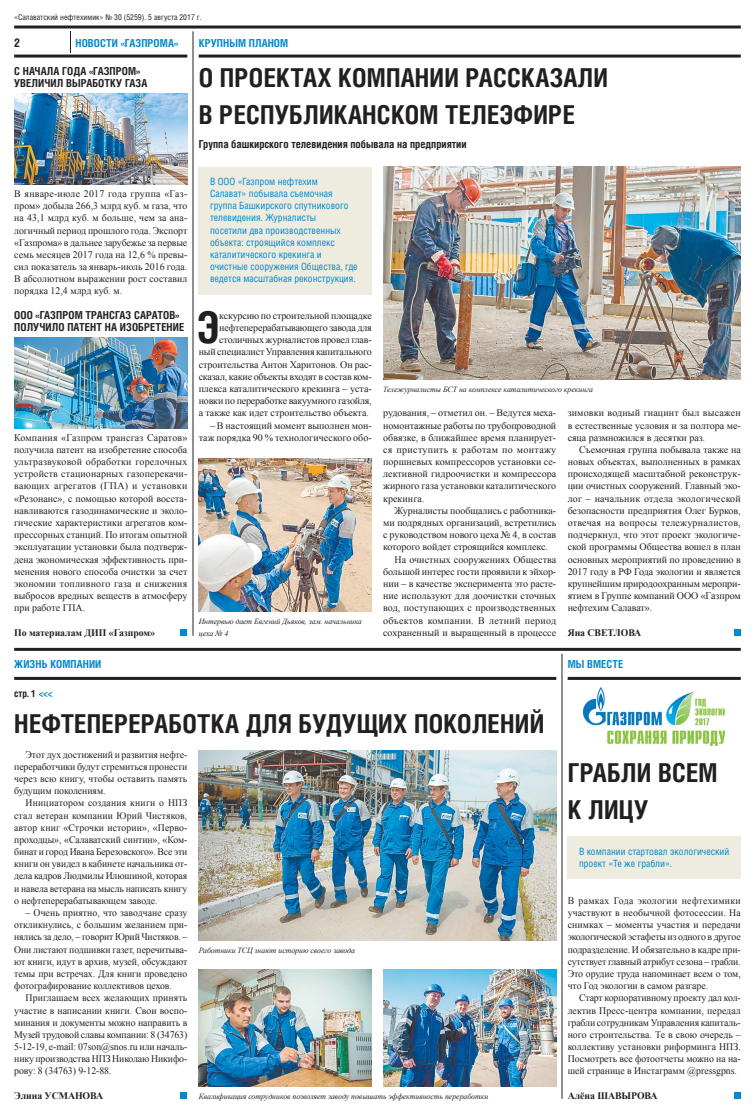
<style>
.page{position:relative;width:755px;height:1113px;background:#fff}
.page>*{position:absolute;margin:0;border:0;box-sizing:border-box;transform-origin:0 0}
.t1{font:700 43.7px "Helios Cond";color:#231f20}
.t2{font:700 26px/36.5px "Helios Cond";letter-spacing:.01em;color:#231f20}
.t3{font:700 12px "Helios Cond";color:#231f20}
.t4{font:700 11px/12.2px "Helios Cond";letter-spacing:.01em;color:#231f20}
.t5{font:700 11px "Helios Cond";letter-spacing:.01em;color:#0089cf}
.t6{font:10px/12.2px "Times New Roman";letter-spacing:-.005em;color:#231f20;text-align:justify}
.t7{font:10px/12.2px "Helios Cond";color:#0089cf}
.t8{font:700 10px "Times New Roman";letter-spacing:-.005em;color:#231f20}
.t9{font:10px "Times New Roman";letter-spacing:.03em;color:#231f20}
.t10{font:700 10px "Helios Cond";color:#231f20}
.t11{font:italic 8px/12.2px "Times New Roman";letter-spacing:-.005em;color:#231f20}
.t12{font:8px "Helios Cond";color:#231f20}
.s1{color:#0089cf}
</style>
<div class="page">
<div style="left:567px;top:836px;width:173px;height:43px;background:#eeecdf"></div>
<div style="left:198px;top:167px;width:173px;height:127px;background:#eeecdf"></div>
<hr style="left:14px;top:26px;width:726px;height:3px;background:#231f20">
<hr style="left:198px;top:55px;width:542px;height:3px;background:#231f20">
<svg style="left:70px;top:31px;width:1px;height:21px"></svg>
<hr style="left:14px;top:55px;width:173px;height:3px;background:#231f20">
<hr style="left:14px;top:648px;width:726px;height:3px;background:#231f20">
<hr style="left:14px;top:677px;width:542px;height:3px;background:#231f20">
<img style="left:383px;top:167px;width:357px;height:213px">
<img style="left:198px;top:459px;width:173px;height:152px">
<img style="left:198px;top:750px;width:358px;height:190px">
<img style="left:198px;top:970px;width:173px;height:117px">
<img style="left:383px;top:970px;width:173px;height:117px">
<img style="left:14px;top:94px;width:173px;height:91px">
<img style="left:14px;top:338px;width:173px;height:90px">
<hr style="left:193px;top:31px;width:1px;height:604px;background:#231f20">
<img style="left:583px;top:687px;width:141px;height:58px">
<hr style="left:561px;top:654px;width:1px;height:444px;background:#231f20">
<hr style="left:567px;top:677px;width:173px;height:3px;background:#231f20">
<div style="left:733px;top:1092px;width:7px;height:6px;background:#0089cf"></div>
<div style="left:180px;top:1092px;width:7px;height:6px;background:#0089cf"></div>
<div style="left:180px;top:629px;width:7px;height:6px;background:#0089cf"></div>
<div style="left:733px;top:629px;width:7px;height:6px;background:#0089cf"></div>
<p class="t12" style="left:14px;top:14px;width:189px">«Салаватский нефтехимик» № 30 (5259). 5 августа 2017 г.</p>
<p class="t3" style="left:14px;top:39px;width:7px">2</p>
<p class="t5" style="left:75px;top:39px;width:104px">НОВОСТИ «ГАЗПРОМА»</p>
<p class="t5" style="left:198px;top:39px;width:91px">КРУПНЫМ ПЛАНОМ</p>
<p class="t4" style="left:14px;top:66px;width:135px">С НАЧАЛА ГОДА «ГАЗПРОМ»<br>УВЕЛИЧИЛ ВЫРАБОТКУ ГАЗА</p>
<p class="t6" style="left:14px;top:187px;width:174px">В январе-июле 2017 года группа «Газ&shy;пром» добыла 266,3 млрд куб. м газа, что на 43,1 млрд куб. м больше, чем за ана&shy;логичный период прошлого года. Экспорт «Газпрома» в дальнее зарубежье за первые семь месяцев 2017 года на 12,6 % превы&shy;сил показатель за январь-июль 2016 года.<br>В абсолютном выражении рост составил порядка 12,4 млрд куб. м.</p>
<p class="t4" style="left:14px;top:310px;width:171px">ООО «ГАЗПРОМ ТРАНСГАЗ САРАТОВ»<br>ПОЛУЧИЛО ПАТЕНТ НА ИЗОБРЕТЕНИЕ</p>
<p class="t6" style="left:14px;top:431px;width:174px">Компания «Газпром трансгаз Саратов» получила патент на изобретение способа ультразвуковой обработки горелочных устройств стационарных газоперекачи&shy;вающих агрегатов (ГПА) и установки «Резонанс», с помощью которой восста&shy;навливаются газодинамические и эколо&shy;гические характеристики агрегатов ком&shy;прессорных станций. По итогам опытной эксплуатации установки была подтверж&shy;дена экономическая эффективность при&shy;менения нового способа очистки за счет экономии топливного газа и снижения выбросов вредных веществ в атмосферу при работе ГПА.</p>
<p class="t8" style="left:14px;top:627px;width:142px">По материалам ДИП «Газпром»</p>
<p class="t5" style="left:14px;top:660px;width:89px">ЖИЗНЬ КОМПАНИИ</p>
<p class="t10" style="left:14px;top:689px;width:40px">стр. 1 <span class="s1">&lt;&lt;&lt;</span></p>
<h2 class="t2" style="left:199px;top:62px;width:410px">О ПРОЕКТАХ КОМПАНИИ РАССКАЗАЛИ<br>В РЕСПУБЛИКАНСКОМ ТЕЛЕЭФИРЕ</h2>
<p class="t4" style="left:198px;top:139px;width:269px">Группа башкирского телевидения побывала на предприятии</p>
<p class="t7" style="left:210px;top:176px;width:149px">В ООО «Газпром нефтехим<br>Салават» побывала съемочная группа Башкирского спутникового телевидения. Журналисты<br>посетили два производственных объекта: строящийся комплекс каталитического крекинга и очистные сооружения Общества, где ведется масштабная реконструкция.</p>
<h1 class="t1" style="left:196px;top:312px;width:24px">Э</h1>
<p class="t6" style="left:198px;top:309px;width:174px;text-align:right">кскурсию по строительной площадке нефтеперерабатывающего завода для столичных журналистов провел глав-<br>ный специалист Управления капитального строительства Антон Харитонов. Он рас&shy;сказал, какие объекты входят в состав ком&shy;плекса каталитического крекинга – уста&shy;новки по переработке вакуумного газойля, а также как идет строительство объекта.</p>
<p class="t6" style="left:198px;top:419px;width:174px;text-align:right">– В настоящий момент выполнен мон&shy;таж порядка 90 % технологического обо-</p>
<p class="t11" style="left:198px;top:615px;width:164px">Интервью дает Евгений Дьяков, зам. начальника цеха № 4</p>
<p class="t11" style="left:383px;top:383px;width:211px">Тележурналисты БСТ на комплексе каталитического крекинга</p>
<p class="t6" style="left:383px;top:407px;width:174px">рудования, – отметил он. – Ведутся меха&shy;номонтажные работы по трубопроводной обвязке, в ближайшее время планирует&shy;ся приступить к работам по монтажу поршневых компрессоров установки се&shy;лективной гидроочистки и компрессора жирного газа установки каталитического крекинга.</p>
<p class="t6" style="left:394px;top:504px;width:163px">Журналисты пообщались с работника-</p>
<p class="t6" style="left:383px;top:516px;width:174px">ми подрядных организаций, встретились</p>
<p class="t6" style="left:383px;top:529px;width:174px">с руководством нового цеха № 4, в состав</p>
<p class="t6" style="left:383px;top:541px;width:166px">которого войдет строящийся комплекс.</p>
<p class="t6" style="left:394px;top:553px;width:163px">На очистных сооружениях Общества</p>
<p class="t6" style="left:383px;top:565px;width:174px">большой интерес гости проявили к эйхор-</p>
<p class="t6" style="left:383px;top:577px;width:174px">нии – в качестве эксперимента это расте-</p>
<p class="t6" style="left:383px;top:589px;width:174px">ние используют для доочистки сточных</p>
<p class="t6" style="left:383px;top:602px;width:174px">вод, поступающих с производственных</p>
<p class="t9" style="left:383px;top:614px;width:174px">объектов компании. В летний период</p>
<p class="t6" style="left:383px;top:626px;width:174px">сохраненный и выращенный в процессе</p>
<p class="t6" style="left:567px;top:407px;width:174px">зимовки водный гиацинт был высажен в естественные условия и за полтора ме&shy;сяца размножился в десятки раз.</p>
<p class="t6" style="left:567px;top:443px;width:174px;text-indent:11px">Съемочная группа побывала также на новых объектах, выполненных в рамках происходящей масштабной реконструк&shy;ции очистных сооружений. Главный эко&shy;лог – начальник отдела экологической безопасности предприятия Олег Бурков, отвечая на вопросы тележурналистов, подчеркнул, что этот проект экологиче&shy;ской программы Общества вошел в план основных мероприятий по проведению в 2017 году в РФ Года экологии и является крупнейшим природоохранным меропри&shy;ятием в Группе компаний ООО «Газпром нефтехим Салават».</p>
<p class="t8" style="left:567px;top:627px;width:75px">Яна СВЕТЛОВА</p>
<p class="t5" style="left:567px;top:660px;width:57px">МЫ ВМЕСТЕ</p>
<h2 class="t2" style="left:14px;top:708px;width:531px">НЕФТЕПЕРЕРАБОТКА ДЛЯ БУДУЩИХ ПОКОЛЕНИЙ</h2>
<p class="t6" style="left:14px;top:748px;width:174px;text-indent:11px">Этот дух достижений и развития нефте&shy;переработчики будут стремиться пронести через всю книгу, чтобы оставить память будущим поколениям.</p>
<p class="t6" style="left:14px;top:797px;width:174px;text-indent:11px">Инициатором создания книги о НПЗ стал ветеран компании Юрий Чистяков, автор книг «Строчки истории», «Перво&shy;проходцы», «Салаватский синтин», «Ком&shy;бинат и город Ивана Березовского». Все эти книги он увидел в кабинете начальника от&shy;дела кадров Людмилы Илюшиной, которая и навела ветерана на мысль написать книгу о нефтеперерабатывающем заводе.</p>
<p class="t6" style="left:14px;top:906px;width:174px;text-indent:11px">– Очень приятно, что заводчане сразу откликнулись, с большим желанием при&shy;нялись за дело, – говорит Юрий Чистяков. – Они листают подшивки газет, перечитыва&shy;ют книги, идут в архив, музей, обсуждают темы при встречах. Для книги проведено фотографирование коллективов цехов.</p>
<p class="t6" style="left:14px;top:992px;width:174px;text-indent:11px">Приглашаем всех желающих принять участие в написании книги. Свои воспо&shy;минания и документы можно направить в Музей трудовой славы компании: 8 (34763)<br>5-12-19, e-mail: 07son@snos.ru или началь&shy;нику производства НПЗ Николаю Никифо&shy;рову: 8 (34763) 9-12-88.</p>
<p class="t8" style="left:14px;top:1090px;width:90px">Элина УСМАНОВА</p>
<p class="t11" style="left:198px;top:943px;width:158px">Работники ТСЦ знают историю своего завода</p>
<p class="t11" style="left:198px;top:1090px;width:291px">Квалификация сотрудников позволяет заводу повышать эффективность переработки</p>
<h2 class="t2" style="left:567px;top:756px;width:151px">ГРАБЛИ ВСЕМ<br>К ЛИЦУ</h2>
<p class="t7" style="left:578px;top:846px;width:152px">В компании стартовал экологический проект «Те же грабли».</p>
<p class="t6" style="left:567px;top:894px;width:174px">В рамках Года экологии нефтехимики участвуют в необычной фотосессии. На снимках – моменты участия и передачи экологической эстафеты из одного в другое подразделение. И обязательно в кадре при&shy;сутствует главный атрибут сезона – грабли.<br>Это орудие труда напоминает всем о том, что Год экологии в самом разгаре.</p>
<p class="t6" style="left:567px;top:992px;width:174px;text-indent:11px">Старт корпоративному проекту дал кол&shy;лектив Пресс-центра компании, передал грабли сотрудникам Управления капиталь&shy;ного строительства. Те в свою очередь – коллективу установки риформинга НПЗ.<br>Посмотреть все фотоотчеты можно на на&shy;шей странице в Инстаграмм @pressgpns.</p>
<p class="t8" style="left:567px;top:1090px;width:91px">Алёна ШАВЫРОВА</p>
</div>
